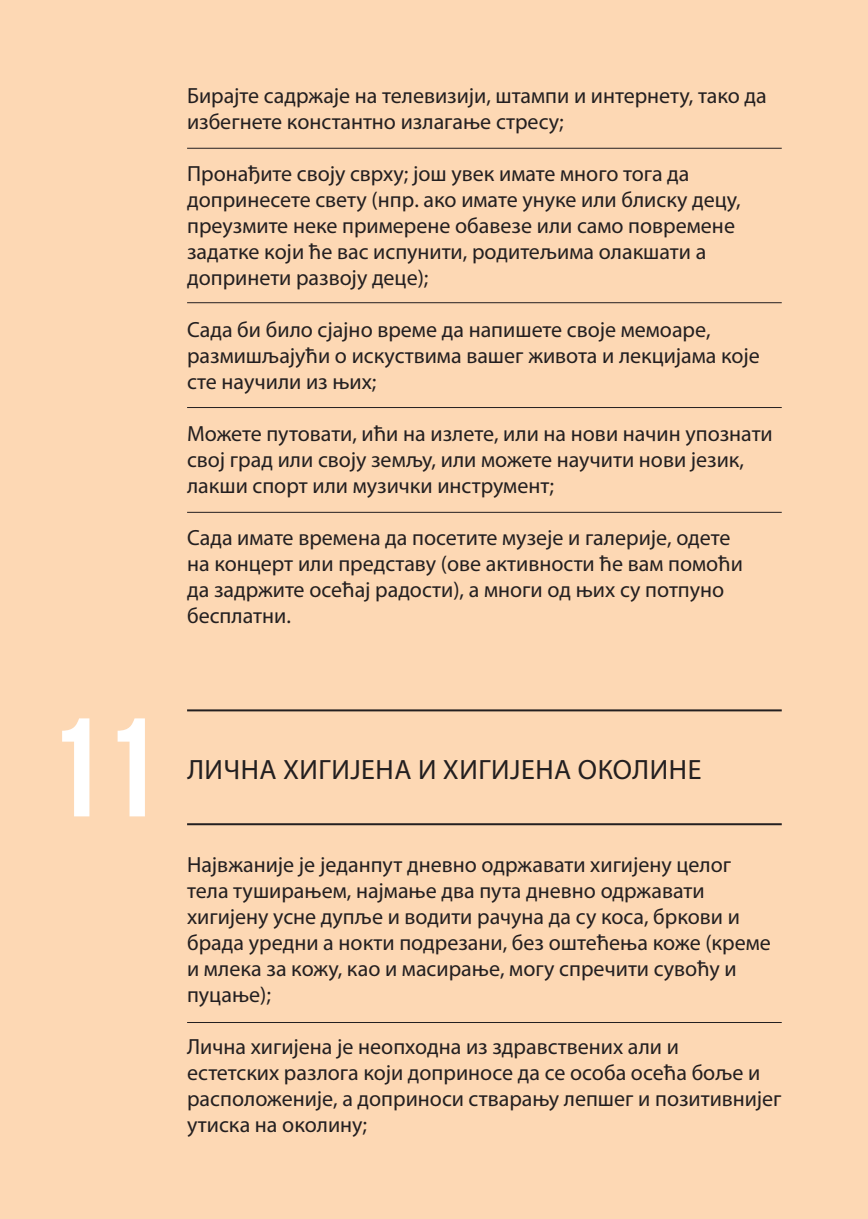
<style>
.page{position:relative;width:868px;height:1219px;background:#fff}
.page>*{position:absolute;margin:0;border:0;box-sizing:border-box;transform-origin:0 0}
.t1{font:700 140px "Bebas Neue";color:#fff}
.t2{font:28px "Myriad Pro";letter-spacing:.02em;color:#231f20}
.t3{font:22px/26px "Myriad Pro";color:#231f20}
</style>
<div class="page">
<div style="left:0;top:0;width:867px;height:1219px;background:#fdd8b4"></div>
<hr style="left:187px;top:148px;width:594px;height:1px;background:#231f20">
<hr style="left:187px;top:302px;width:594px;height:1px;background:#231f20">
<hr style="left:187px;top:407px;width:594px;height:1px;background:#231f20">
<hr style="left:187px;top:512px;width:594px;height:1px;background:#231f20">
<hr style="left:187px;top:823px;width:594px;height:2px;background:#231f20">
<hr style="left:187px;top:1022px;width:594px;height:1px;background:#231f20">
<hr style="left:187px;top:709px;width:594px;height:2px;background:#231f20">
<p class="t1" style="left:47px;top:691px;width:112px">11</p>
<p class="t3" style="left:187px;top:83px;width:581px">Бирајте садржаје на телевизији, штампи и интернету, тако да избегнете константно излагање стресу;</p>
<p class="t3" style="left:187px;top:161px;width:555px">Пронађите своју сврху; још увек имате много тога да допринесете свету (нпр. ако имате унуке или блиску децу, преузмите неке примерене обавезе или само повремене задатке који ће вас испунити, родитељима олакшати а допринети развоју деце);</p>
<p class="t3" style="left:187px;top:317px;width:574px">Сада би било сјајно време да напишете своје мемоаре, размишљајући о искуствима вашег живота и лекцијама које сте научили из њих;</p>
<p class="t3" style="left:187px;top:421px;width:587px">Можете путовати, ићи на излете, или на нови начин упознати свој град или своју земљу, или можете научити нови језик, лакши спорт или музички инструмент;</p>
<p class="t3" style="left:187px;top:525px;width:557px">Сада имате времена да посетите музеје и галерије, одете на концерт или представу (ове активности ће вам помоћи да задржите осећај радости), а многи од њих су потпуно бесплатни.</p>
<p class="t2" style="left:187px;top:754px;width:515px">ЛИЧНА ХИГИЈЕНА И ХИГИЈЕНА ОКОЛИНЕ</p>
<p class="t3" style="left:187px;top:852px;width:585px">Највжаније је једанпут дневно одржавати хигијену целог тела туширањем, најмање два пута дневно одржавати хигијену усне дупље и водити рачуна да су коса, бркови и брада уредни а нокти подрезани, без оштећења коже (креме и млека за кожу, као и масирање, могу спречити сувоћу и пуцање);</p>
<p class="t3" style="left:187px;top:1034px;width:596px">Лична хигијена је неопходна из здравствених али и<br>естетских разлога који доприносе да се особа осећа боље и расположеније, а доприноси стварању лепшег и позитивнијег утиска на околину;</p>
</div>
